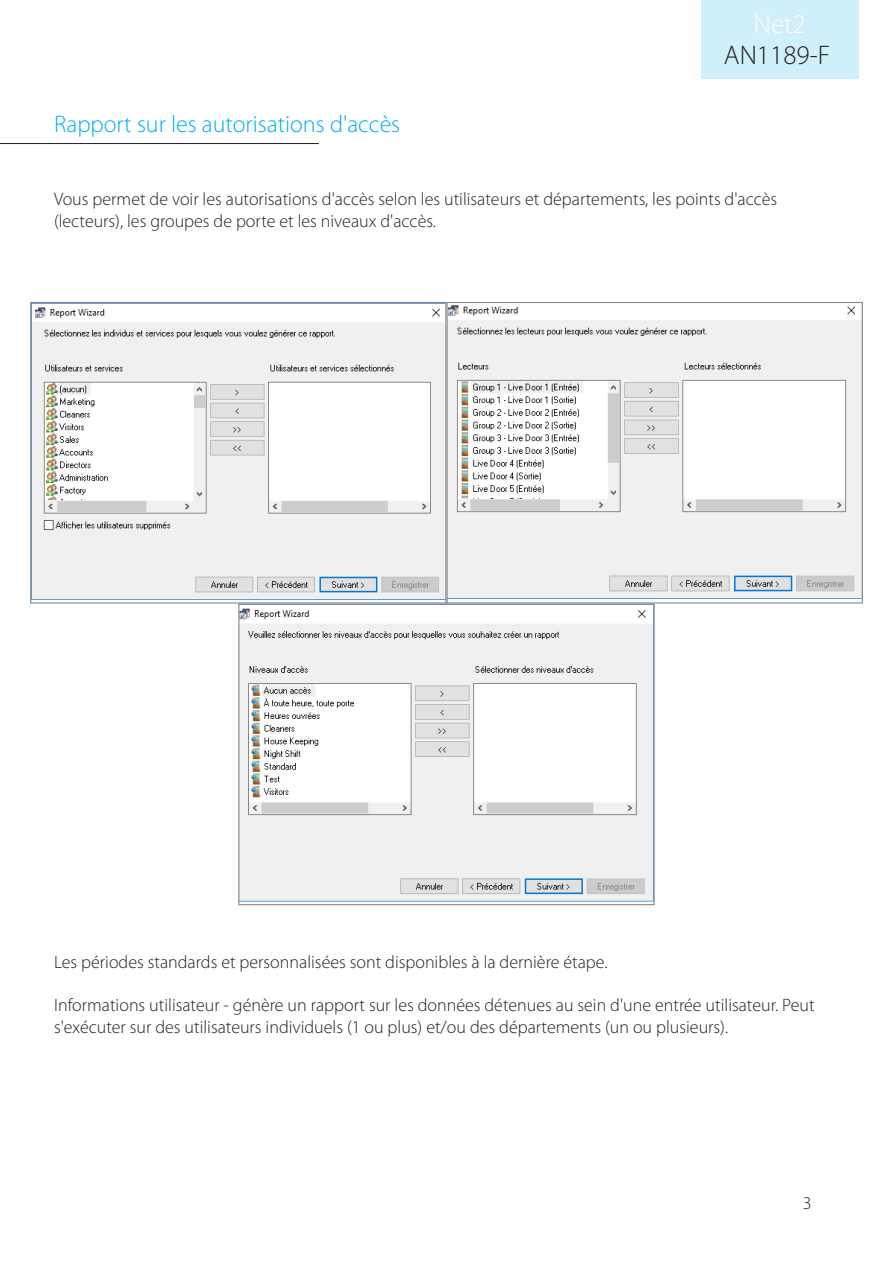
<style>
.page{position:relative;width:893px;height:1263px;background:#fff}
.page>*{position:absolute;margin:0;border:0;box-sizing:border-box;transform-origin:0 0}
.t1{font:300 27px "Myriad Pro";color:#231f20}
.t2{font:300 27px "Myriad Pro";color:#fff}
.Section_title{font:300 24px "Myriad Pro";color:#00aeef}
.Text{font:300 18px/21.6px "Myriad Pro";color:#231f20}
</style>
<div class="page">
<div style="left:702px;top:0;width:157px;height:79px;background:#cfeffb"></div>
<img style="left:32px;top:305px;width:829px;height:295px">
<div style="left:30px;top:302px;width:416px;height:302px;border:1px solid #8a8a8e"></div>
<div style="left:446px;top:302px;width:417px;height:302px;border:1px solid #8a8a8e"></div>
<img style="left:240px;top:608px;width:413px;height:294px">
<div style="left:238px;top:604px;width:417px;height:301px;border:1px solid #8a8a8e"></div>
<hr style="left:0;top:143px;width:319px;height:1px;background:#231f20">
<h1 class="t2" style="left:754px;top:8px;width:53px">Net2</h1>
<p class="Section_title" style="left:54px;top:109px;width:348px">Rapport sur les autorisations d'accès</p>
<h1 class="t1" style="left:724px;top:39px;width:108px">AN1189-F</h1>
<p class="Text" style="left:54px;top:188px;width:725px">Vous permet de voir les autorisations d'accès selon les utilisateurs et départements, les points d'accès (lecteurs), les groupes de porte et les niveaux d'accès.</p>
<p class="Text" style="left:54px;top:951px;width:555px">Les périodes standards et personnalisées sont disponibles à la dernière étape.</p>
<p class="Text" style="left:54px;top:994px;width:762px">Informations utilisateur - génère un rapport sur les données détenues au sein d'une entrée utilisateur. Peut s'exécuter sur des utilisateurs individuels (1 ou plus) et/ou des départements (un ou plusieurs).</p>
<p class="Text" style="left:803px;top:1192px;width:10px">3</p>
</div>
